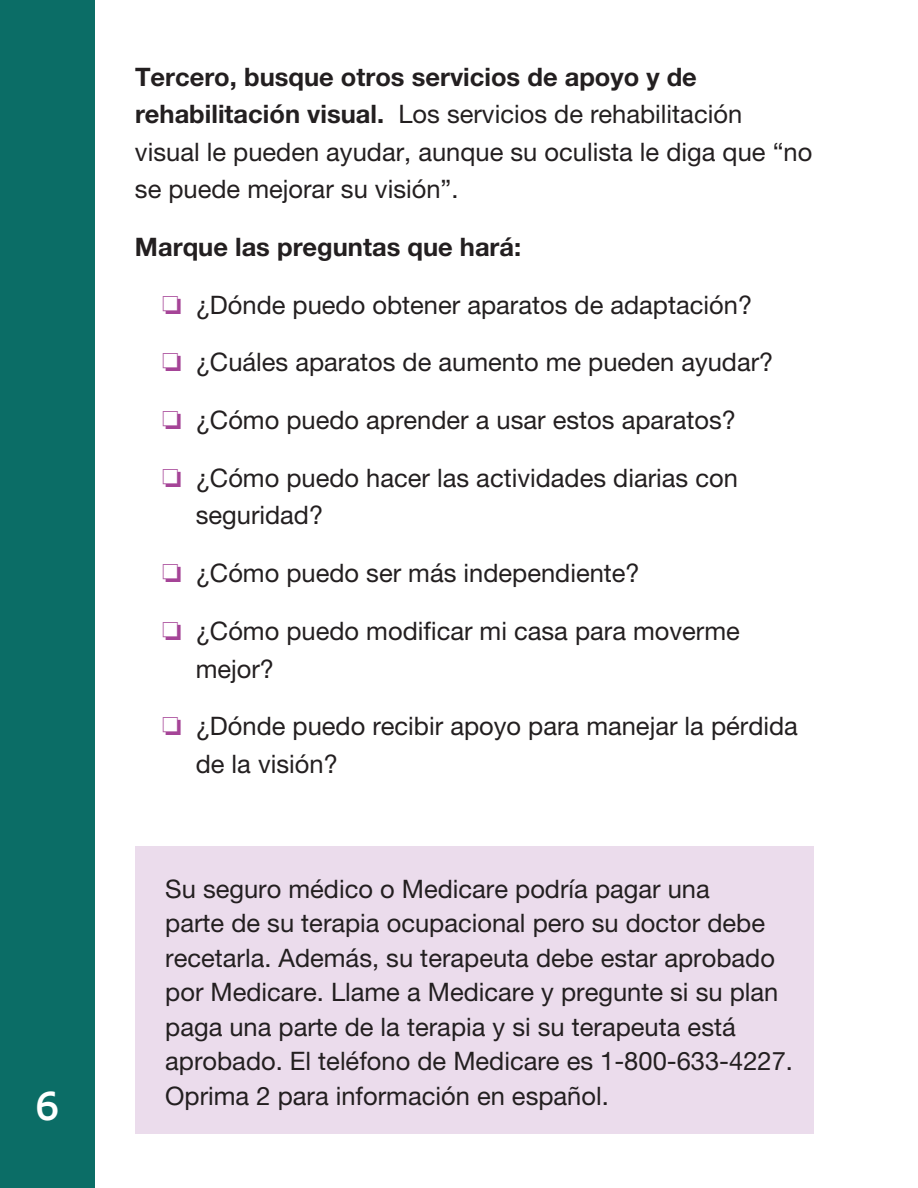
<style>
.page{position:relative;width:918px;height:1188px;background:#fff}
.page>*{position:absolute;margin:0;border:0;box-sizing:border-box;transform-origin:0 0}
.t1{font:700 39px "AP Hont";color:#fff}
.t2{font:25.5px/34.5px "Helvetica Neue LT Pro";color:#231f20}
.t3{font:700 25.5px/37.5px "Helvetica Neue LT Pro";color:#231f20}
.s1{color:#a54497}
</style>
<div class="page">
<div style="left:0;top:0;width:94px;height:1188px;background:#0b6d66"></div>
<div style="left:135px;top:846px;width:678px;height:288px;background:#ebdcec"></div>
<h1 class="t1" style="left:35px;top:1079px;width:26px">6</h1>
<h3 class="t3" style="left:135px;top:57px;width:563px">Tercero, busque otros servicios de apoyo y de rehabilitación visual.</h3>
<p class="t2" style="left:135px;top:95px;width:679px;line-height:37.5px;text-indent:263px">Los servicios de rehabilitación visual le pueden ayudar, aunque su oculista le diga que “no se puede mejorar su visión”.</p>
<h3 class="t3" style="left:135px;top:228px;width:388px">Marque las preguntas que hará:</h3>
<p class="t2" style="left:162px;top:287px;width:592px"><span class="s1">❏</span> ¿Dónde puedo obtener aparatos de adaptación?</p>
<p class="t2" style="left:196px;top:345px;width:579px">¿Cuáles aparatos de aumento me pueden ayudar?</p>
<p class="t2" style="left:196px;top:403px;width:542px">¿Cómo puedo aprender a usar estos aparatos?</p>
<p class="t2" style="left:196px;top:459px;width:544px;line-height:37.5px">¿Cómo puedo hacer las actividades diarias con seguridad?</p>
<p class="t2" style="left:196px;top:556px;width:446px">¿Cómo puedo ser más independiente?</p>
<p class="t2" style="left:196px;top:612px;width:546px;line-height:37.5px">¿Cómo puedo modificar mi casa para moverme mejor?</p>
<p class="t2" style="left:196px;top:707px;width:604px;line-height:37.5px">¿Dónde puedo recibir apoyo para manejar la pérdida de la visión?</p>
<p class="t2" style="left:165px;top:871px;width:629px">Su seguro médico o Medicare podría pagar una<br>parte de su terapia ocupacional pero su doctor debe recetarla. Además, su terapeuta debe estar aprobado por Medicare. Llame a Medicare y pregunte si su plan paga una parte de la terapia y si su terapeuta está aprobado. El teléfono de Medicare es 1-800-633-4227.<br>Oprima 2 para información en español.</p>
</div>
